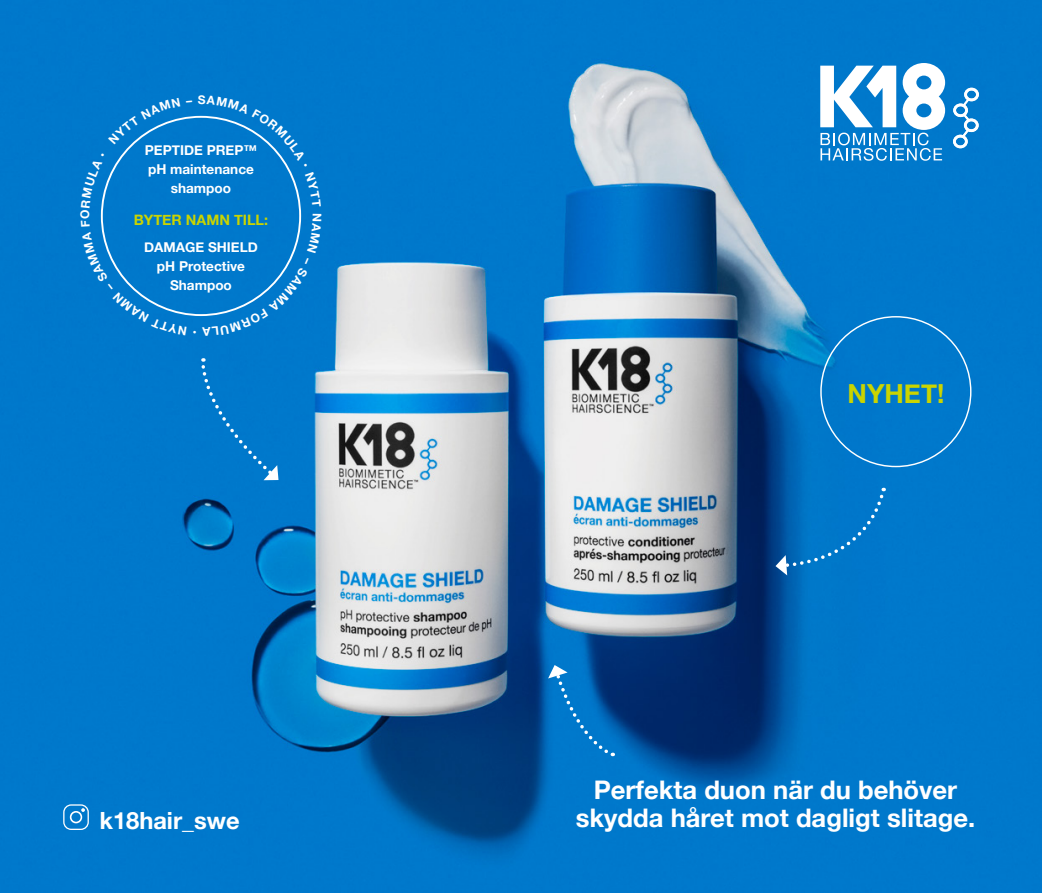
<style>
.page{position:relative;width:1042px;height:893px;background:#fff}
.page>*{position:absolute;margin:0;border:0;box-sizing:border-box;transform-origin:0 0}
.t1{font:700 26.25px "Helvetica Neue";color:#cad400}
.t2{font:700 25.55px/28.2px "Helvetica Neue";color:#fff;text-align:center}
.t3{font:700 23.62px "Helvetica Neue";color:#fff}
.t4{font:700 14.35px "Helvetica Neue";color:#cad400}
.t5{font:700 13.65px/19.1px "Helvetica Neue";color:#fff;text-align:center}
</style>
<div class="page">
<img style="left:0;top:0;width:1042px;height:893px">
<div style="left:199px;top:358px;width:79px;height:122px;background:#0078cb"></div>
<svg style="left:775px;top:488px;width:111px;height:87px;background:#0774c3"></svg>
<svg style="left:953px;top:88px;width:26px;height:60px"></svg>
<svg style="left:820px;top:63px;width:125px;height:98px"></svg>
<div style="left:63px;top:804px;width:26px;height:26px;border:1px solid #fff;border-radius:7px"></div>
<div style="left:70px;top:811px;width:12px;height:12px;border:2px solid #fff;border-radius:50%"></div>
<svg style="left:81px;top:808px;width:4px;height:4px"></svg>
<svg style="left:548px;top:665px;width:65px;height:91px;background:#0a72c0"></svg>
<div style="left:108px;top:98px;width:72px;height:47px;background:#0078cb"></div>
<svg style="left:186px;top:101px;width:6px;height:2px"></svg>
<div style="left:198px;top:95px;width:123px;height:112px;background:#0078cb"></div>
<div style="left:202px;top:214px;width:119px;height:122px;background:#0078cb"></div>
<div style="left:80px;top:153px;width:107px;height:182px;background:#0078cb"></div>
<p class="t5" style="left:145px;top:141px;width:114px">PEPTIDE PREP™ pH maintenance shampoo</p>
<p class="t4" style="left:134px;top:209px;width:136px">BYTER NAMN TILL:</p>
<p class="t5" style="left:144px;top:238px;width:115px">DAMAGE SHIELD pH Protective<br>Shampoo</p>
<h3 class="t3" style="left:99px;top:802px;width:142px">k18hair_swe</h3>
<h1 class="t1" style="left:847px;top:373px;width:98px">NYHET!</h1>
<h2 class="t2" style="left:576px;top:776px;width:401px">Perfekta duon när du behöver skydda håret mot dagligt slitage.</h2>
</div>
